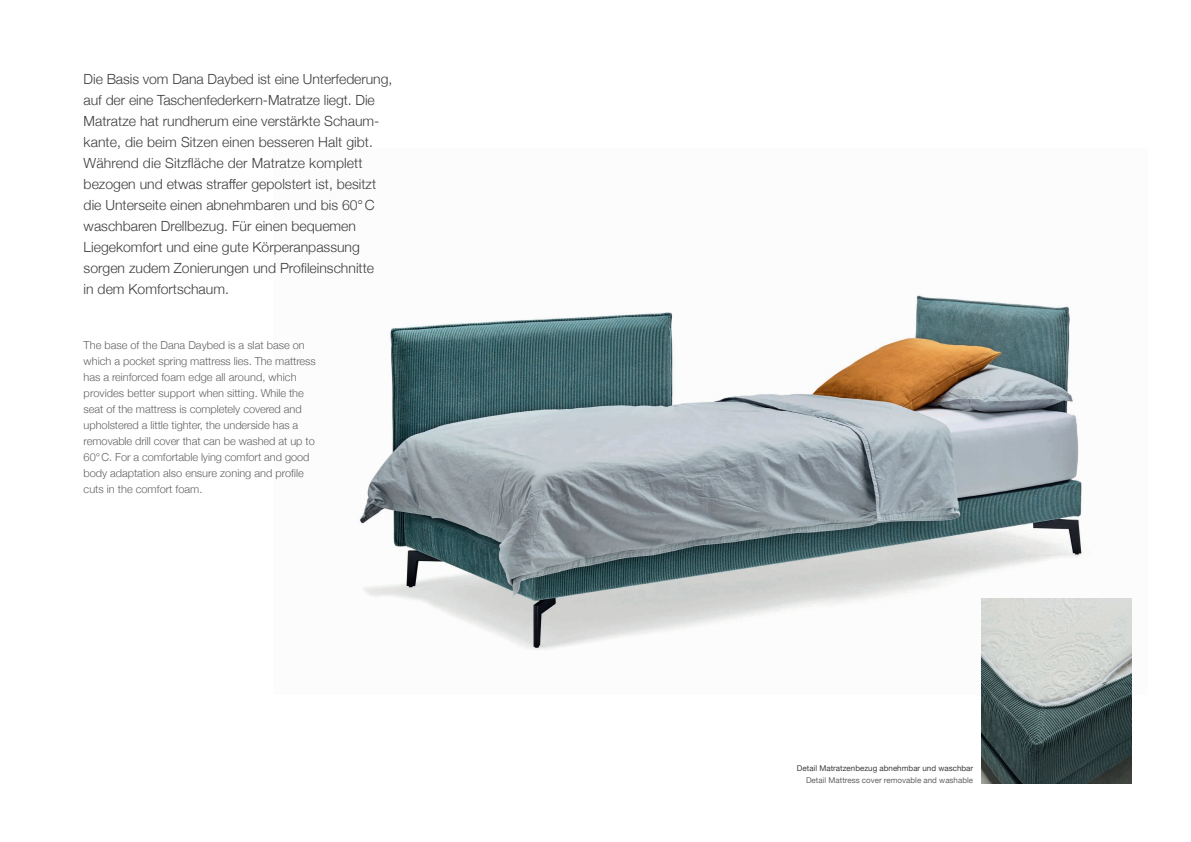
<style>
.page{position:relative;width:1191px;height:842px;background:#fff}
.page>*{position:absolute;margin:0;border:0;box-sizing:border-box;transform-origin:0 0}
.t1{font:300 14px/21px "Helvetica Neue";color:#3e3e3f}
.t2{font:300 11px/16px "Helvetica Neue";letter-spacing:-.005em;color:#636366}
.t3{font:8px "Helvetica Neue";color:#3e3e3f}
.t4{font:8px "Helvetica Neue";color:#636366}
</style>
<div class="page">
<img style="left:360px;top:295px;width:772px;height:400px">
<img style="left:981px;top:598px;width:150px;height:185px">
<p class="t1" style="left:84px;top:67px;width:310px">Die Basis vom Dana Daybed ist eine Unterfederung, auf der eine Taschenfederkern-Matratze liegt. Die Matratze hat rundherum eine verstärkte Schaum&shy;kante, die beim Sitzen einen besseren Halt gibt.<br>Während die Sitzfläche der Matratze komplett bezogen und etwas straffer gepolstert ist, besitzt die Unterseite einen abnehmbaren und bis 60°C waschbaren Drellbezug. Für einen bequemen Liegekomfort und eine gute Körperanpassung sorgen zudem Zonierungen und Profileinschnitte<br>in dem Komfortschaum.</p>
<p class="t2" style="left:84px;top:336px;width:234px">The base of the Dana Daybed is a slat base on which a pocket spring mattress lies. The mattress has a reinforced foam edge all around, which provides better support when sitting. While the seat of the mattress is completely covered and upholstered a little tighter, the underside has a removable drill cover that can be washed at up to 60°C. For a comfortable lying comfort and good body adaptation also ensure zoning and profile cuts in the comfort foam.</p>
<p class="t3" style="left:797px;top:762px;width:178px">Detail Matratzenbezug abnehmbar und waschbar</p>
<p class="t4" style="left:806px;top:774px;width:169px">Detail Mattress cover removable and washable</p>
</div>
